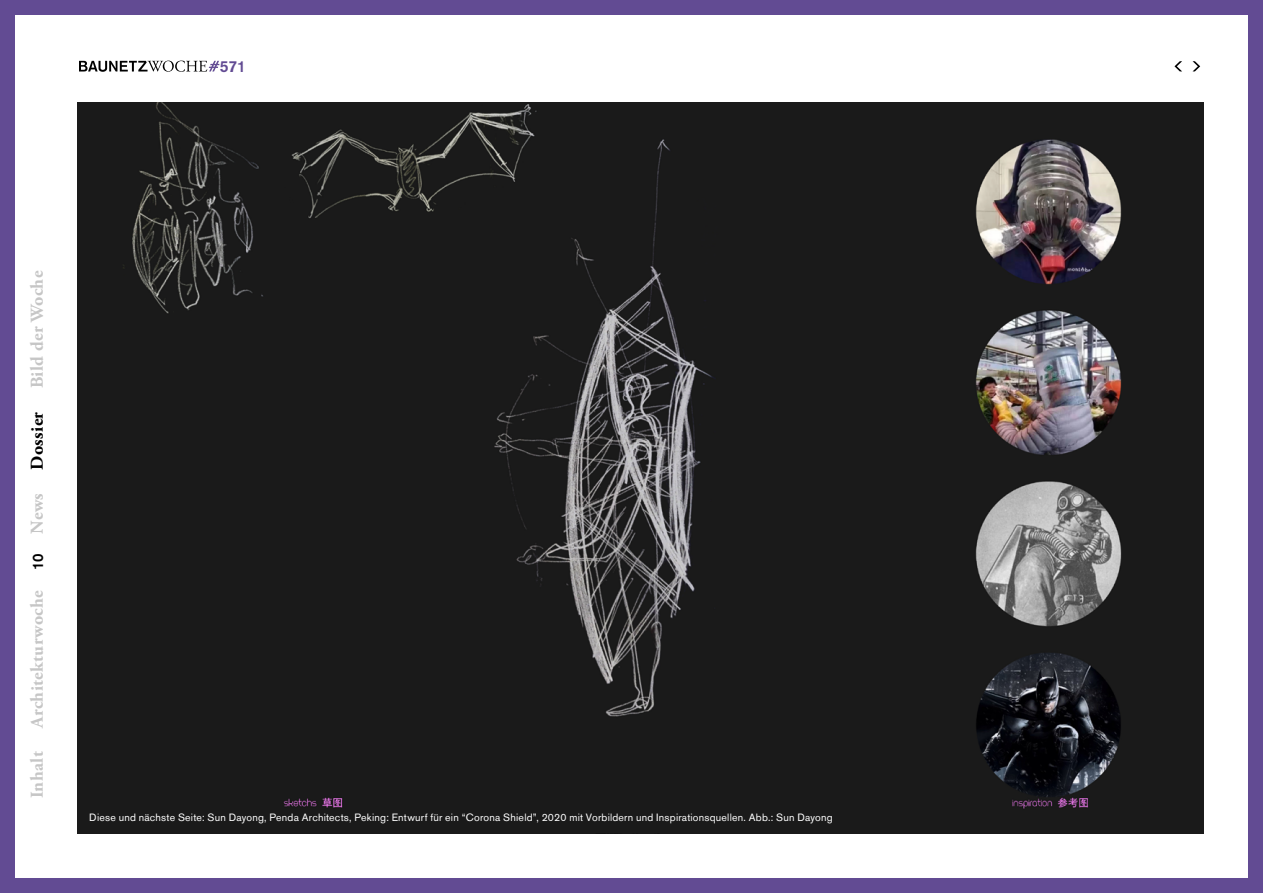
<style>
.page{position:relative;width:1263px;height:893px;background:#fff}
.page>*{position:absolute;margin:0;border:0;box-sizing:border-box;transform-origin:0 0}
.t1{font:700 18px "Adobe Garamond Pro";letter-spacing:.02em;color:#c6c6c6}
.t2{font:700 18px "Adobe Garamond Pro";letter-spacing:.02em;color:#000}
.t3{font:500 15.75px "Akzidenz Grotesk BQ";color:#624b93}
.t4{font:500 15px "Akzidenz Grotesk BQ";color:#000}
.t5{font:10.5px "Akzidenz Grotesk BQ";letter-spacing:.02em;color:#fff}
</style>
<div class="page">
<div style="left:0;top:0;width:1263px;height:893px;border:15px solid #624b93"></div>
<svg style="left:1192px;top:61px;width:8px;height:10px"></svg>
<svg style="left:1174px;top:61px;width:8px;height:10px"></svg>
<div style="left:77px;top:102px;width:1126px;height:731px;background:#1a1a1a"></div>
<img style="left:123px;top:102px;width:999px;height:707px">
<svg style="left:79px;top:61px;width:140px;height:11px"></svg>
<h2 class="t3" style="left:220px;top:56px;width:28px">571</h2>
<h1 class="t1" style="left:27px;top:388px;width:119px;rotate:-90deg">Bild der Woche</h1>
<h1 class="t2" style="left:27px;top:470px;width:59px;rotate:-90deg">Dossier</h1>
<h1 class="t1" style="left:27px;top:534px;width:42px;rotate:-90deg">News</h1>
<h3 class="t4" style="left:29px;top:570px;width:18px;rotate:-90deg">10</h3>
<h1 class="t1" style="left:27px;top:728px;width:139px;rotate:-90deg">Architekturwoche</h1>
<h1 class="t1" style="left:27px;top:798px;width:49px;rotate:-90deg">Inhalt</h1>
<p class="t5" style="left:89px;top:811px;width:745px">Diese und nächste Seite: Sun Dayong, Penda Architects, Peking: Entwurf für ein “Corona Shield”, 2020 mit Vorbildern und Inspirationsquellen. Abb.: Sun Dayong</p>
</div>
